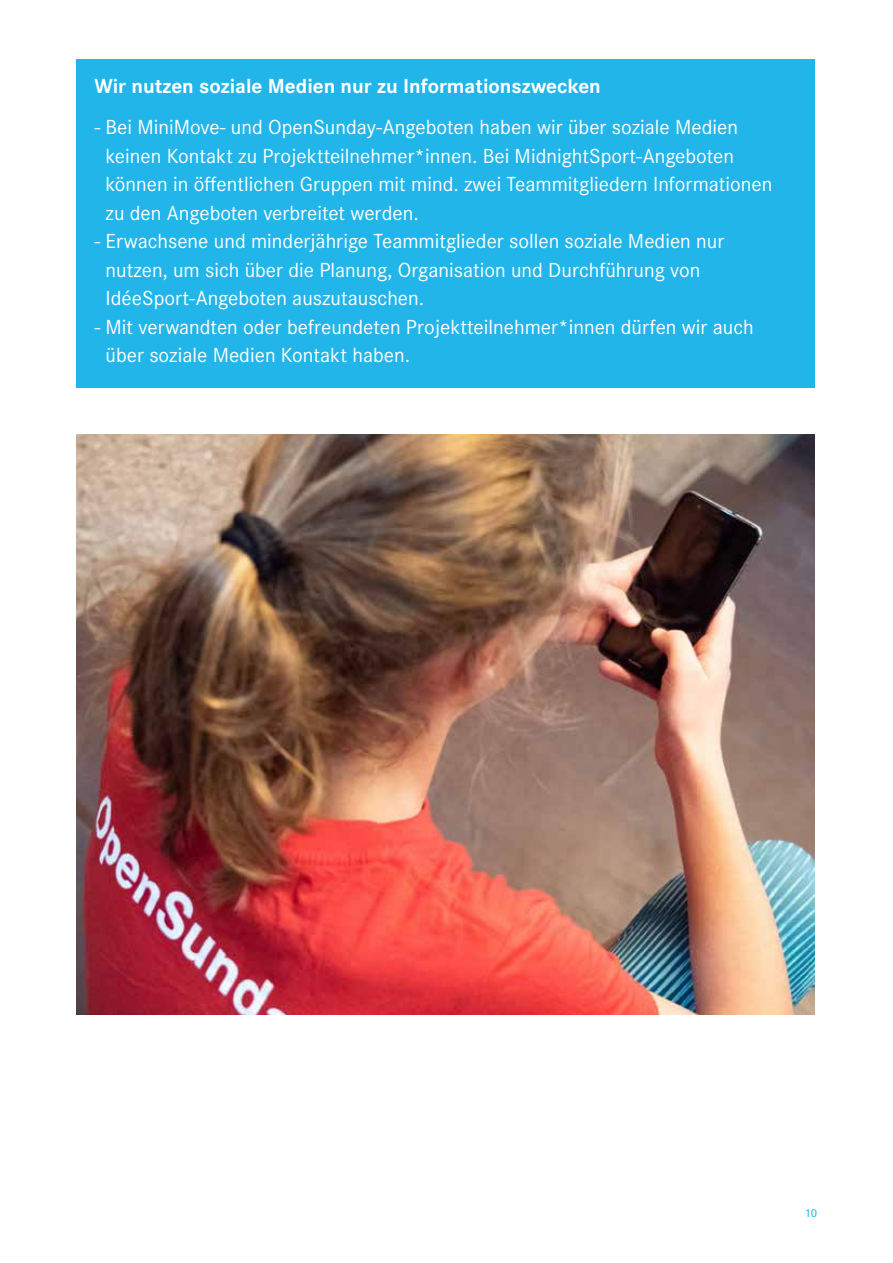
<style>
.page{position:relative;width:893px;height:1263px;background:#fff}
.page>*{position:absolute;margin:0;border:0;box-sizing:border-box;transform-origin:0 0}
.t1{font:21.15px/28.5px "Corporate S";color:#fff}
.t2{font:700 21.15px "Corporate S";color:#fff}
.t3{font:12px "Corporate S";color:#00b2e7}
</style>
<div class="page">
<div style="left:77px;top:60px;width:738px;height:328px;background:#21b5ea"></div>
<img style="left:77px;top:435px;width:738px;height:579px">
<p class="t2" style="left:95px;top:74px;width:508px">Wir nutzen soziale Medien nur zu Informationszwecken</p>
<p class="t1" style="left:106px;top:113px;width:668px;text-indent:-11px">- Bei MiniMove- und OpenSunday-Angeboten haben wir über soziale Medien keinen Kontakt zu Projektteilnehmer*innen. Bei MidnightSport-Angeboten können in öffentlichen Gruppen mit mind. zwei Teammitgliedern Informationen zu den Angeboten verbreitet werden.</p>
<p class="t1" style="left:106px;top:227px;width:620px;text-indent:-11px">- Erwachsene und minderjährige Teammitglieder sollen soziale Medien nur nutzen, um sich über die Planung, Organisation und Durchführung von<br>IdéeSport-Angeboten auszutauschen.</p>
<p class="t1" style="left:106px;top:313px;width:650px;text-indent:-11px">- Mit verwandten oder befreundeten Projektteilnehmer*innen dürfen wir auch über soziale Medien Kontakt haben.</p>
<p class="t3" style="left:804px;top:1206px;width:14px">10</p>
</div>
